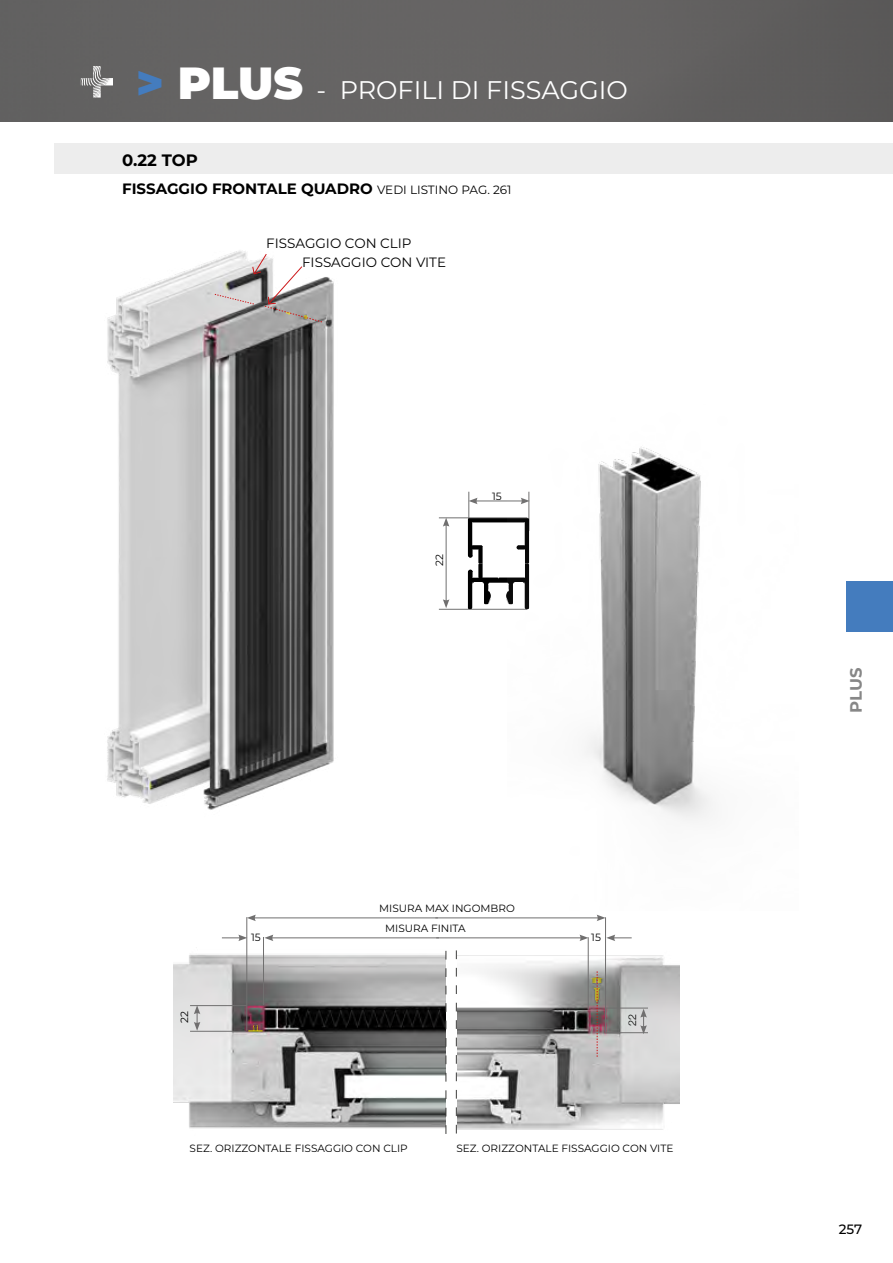
<style>
.page{position:relative;width:893px;height:1263px;background:#fff}
.page>*{position:absolute;margin:0;border:0;box-sizing:border-box;transform-origin:0 0}
.t1{font:25.5px "Montserrat";color:#fff}
.t2{font:700 16.5px "Montserrat";color:#000}
.t3{font:700 16.5px "Montserrat";color:#878787}
.t4{font:700 15px "Montserrat";color:#000}
.t5{font:13.5px/19px "Montserrat";color:#000}
.t6{font:500 13.5px "Montserrat";color:#000}
.t7{font:300 10.8px "Helvetica Neue";color:#000}
.t8{font:10.5px "Montserrat";color:#000}
.s1{font-weight:900;font-size:45px;color:#447cbe}
.s2{font-weight:900;font-size:45px}
.s3{font-weight:400;font-size:12px}
</style>
<div class="page">
<div style="left:846px;top:581px;width:47px;height:50px;background:#447cbe"></div>
<img style="left:0;top:0;width:893px;height:121px">
<svg style="left:81px;top:66px;width:32px;height:32px"></svg>
<div style="left:54px;top:143px;width:839px;height:30px;background:#ededed"></div>
<hr style="left:439px;top:518px;width:88px;height:1px;background:#706f6f">
<hr style="left:439px;top:609px;width:88px;height:1px;background:#706f6f">
<hr style="left:446px;top:524px;width:1px;height:78px;background:#706f6f">
<svg style="left:443px;top:599px;width:6px;height:9px"></svg>
<svg style="left:443px;top:518px;width:6px;height:9px"></svg>
<hr style="left:469px;top:492px;width:1px;height:39px;background:#706f6f">
<hr style="left:475px;top:501px;width:48px;height:1px;background:#706f6f">
<svg style="left:469px;top:498px;width:9px;height:6px"></svg>
<img style="left:107px;top:250px;width:227px;height:560px">
<svg style="left:214px;top:253px;width:109px;height:70px"></svg>
<img style="left:173px;top:914px;width:273px;height:215px">
<hr style="left:271px;top:937px;width:168px;height:1px;background:#706f6f">
<svg style="left:264px;top:934px;width:9px;height:7px"></svg>
<hr style="left:253px;top:918px;width:185px;height:1px;background:#706f6f">
<svg style="left:247px;top:915px;width:9px;height:6px"></svg>
<hr style="left:247px;top:917px;width:1px;height:114px;background:#706f6f">
<hr style="left:263px;top:937px;width:1px;height:68px;background:#706f6f">
<svg style="left:445px;top:951px;width:1px;height:183px"></svg>
<hr style="left:190px;top:1005px;width:57px;height:1px;background:#706f6f">
<hr style="left:190px;top:1031px;width:56px;height:1px;background:#706f6f">
<svg style="left:248px;top:1025px;width:15px;height:6px"></svg>
<img style="left:458px;top:943px;width:222px;height:187px">
<hr style="left:436px;top:937px;width:146px;height:1px;background:#706f6f">
<svg style="left:579px;top:934px;width:9px;height:7px"></svg>
<svg style="left:222px;top:934px;width:25px;height:7px"></svg>
<svg style="left:606px;top:934px;width:26px;height:7px"></svg>
<hr style="left:435px;top:918px;width:164px;height:1px;background:#706f6f">
<svg style="left:597px;top:915px;width:8px;height:6px"></svg>
<hr style="left:605px;top:917px;width:1px;height:115px;background:#706f6f">
<hr style="left:588px;top:937px;width:1px;height:73px;background:#706f6f">
<hr style="left:605px;top:1032px;width:43px;height:1px;background:#706f6f">
<hr style="left:605px;top:1008px;width:43px;height:1px;background:#706f6f">
<svg style="left:591px;top:971px;width:11px;height:86px"></svg>
<svg style="left:456px;top:950px;width:1px;height:183px"></svg>
<svg style="left:468px;top:518px;width:39px;height:91px"></svg>
<img style="left:507px;top:447px;width:206px;height:374px">
<svg style="left:194px;top:1005px;width:6px;height:26px"></svg>
<svg style="left:640px;top:1009px;width:7px;height:25px"></svg>
<h1 class="t1" style="left:136px;top:72px;width:493px"><span class="s1">&gt;</span> <span class="s2">PLUS</span> - PROFILI DI FISSAGGIO</h1>
<h2 class="t2" style="left:122px;top:149px;width:77px">0.22 TOP</h2>
<h3 class="t4" style="left:122px;top:178px;width:391px">FISSAGGIO FRONTALE QUADRO <span class="s3">VEDI LISTINO PAG. 261</span></h3>
<p class="t5" style="left:302px;top:233px;width:146px;text-indent:-36px">FISSAGGIO CON CLIP<br>FISSAGGIO CON VITE</p>
<p class="t8" style="left:432px;top:566px;width:13px;rotate:-90deg">22</p>
<p class="t8" style="left:492px;top:489px;width:11px">15</p>
<p class="t8" style="left:177px;top:1023px;width:13px;rotate:-90deg">22</p>
<p class="t8" style="left:251px;top:930px;width:11px">15</p>
<p class="t8" style="left:379px;top:901px;width:137px">MISURA MAX INGOMBRO</p>
<p class="t8" style="left:385px;top:921px;width:82px">MISURA FINITA</p>
<p class="t8" style="left:591px;top:930px;width:11px">15</p>
<p class="t7" style="left:624px;top:1026px;width:13px;rotate:-90deg">22</p>
<p class="t8" style="left:190px;top:1141px;width:220px">SEZ. ORIZZONTALE FISSAGGIO CON CLIP</p>
<p class="t8" style="left:456px;top:1141px;width:219px">SEZ. ORIZZONTALE FISSAGGIO CON VITE</p>
<h2 class="t3" style="left:844px;top:713px;width:47px;rotate:-90deg">PLUS</h2>
<p class="t6" style="left:839px;top:1220px;width:25px">257</p>
</div>
